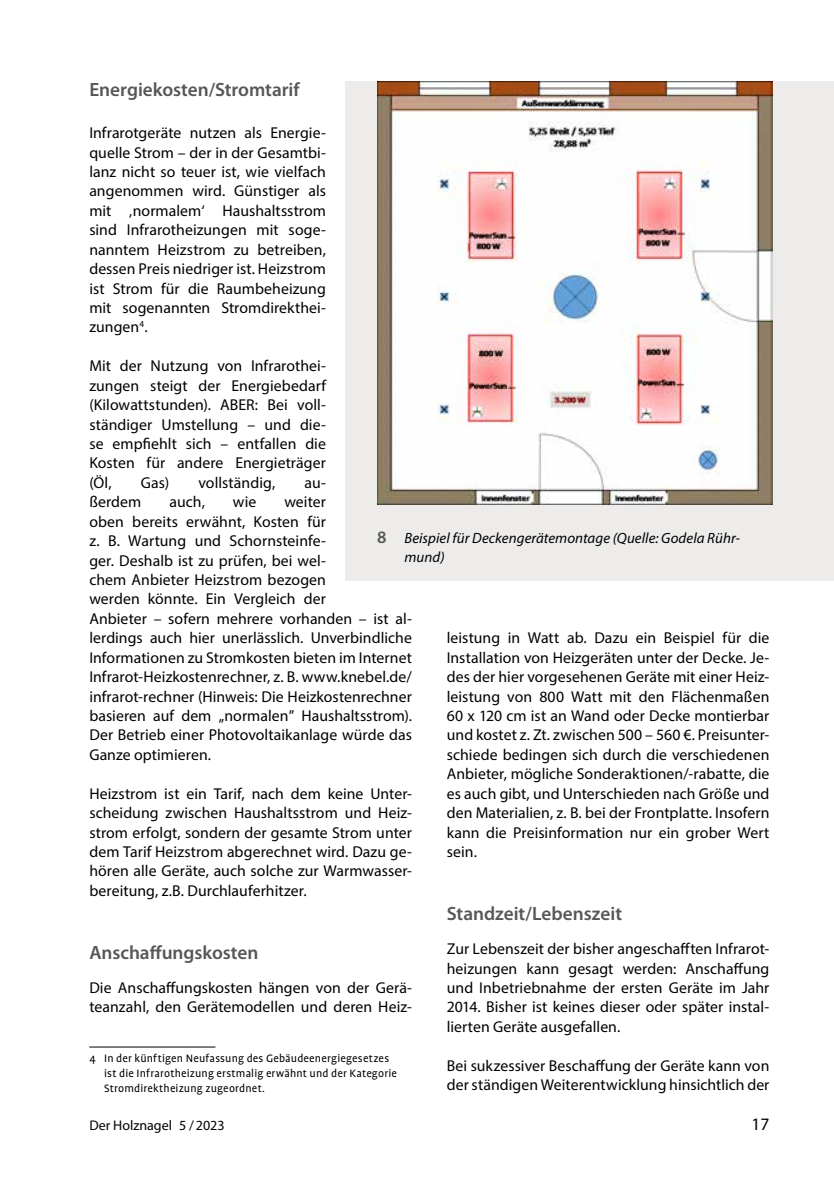
<style>
.page{position:relative;width:834px;height:1181px;background:#fff}
.page>*{position:absolute;margin:0;border:0;box-sizing:border-box;transform-origin:0 0}
.t1{font:600 19.25px "Myriad Pro";color:#575756}
.t2{font:17.5px "Myriad Pro";color:#000}
.t3{font:15.75px/19.4px "Myriad Pro";letter-spacing:.005em;color:#000;text-align:justify}
.t4{font:italic 14.88px/19.2px "Myriad Pro";letter-spacing:.005em;color:#000}
.t5{font:14px "Myriad Pro";color:#000}
.t6{font:12.25px/14.9px "Profile Pro";letter-spacing:.015em;color:#000}
.s1{font-weight:600;font-style:normal;font-size:17.5px;color:#575756}
</style>
<div class="page">
<div style="left:346px;top:82px;width:487px;height:499px;background:#edeceb"></div>
<hr style="left:89px;top:1046px;width:126px;height:1px;background:#000">
<img style="left:377px;top:82px;width:395px;height:423px">
<p class="t1" style="left:89px;top:78px;width:212px">Energiekosten/Stromtarif</p>
<p class="t3" style="left:89px;top:123px;width:238px">Infrarotgeräte nutzen als Energie&shy;quelle Strom – der in der Gesamtbi&shy;lanz nicht so teuer ist, wie vielfach angenommen wird. Günstiger als mit ‚normalem‘ Haushaltsstrom sind Infrarotheizungen mit soge&shy;nanntem Heizstrom zu betreiben, dessen Preis niedriger ist. Heizstrom ist Strom für die Raumbeheizung mit sogenannten Stromdirekthei&shy;zungen<sup>4</sup>.</p>
<p class="t3" style="left:89px;top:356px;width:238px">Mit der Nutzung von Infrarothei&shy;zungen steigt der Energiebedarf (Kilowattstunden). ABER: Bei voll&shy;ständiger Umstellung – und die&shy;se empfiehlt sich – entfallen die Kosten für andere Energieträger (Öl,</p>
<p class="t3" style="left:141px;top:472px;width:30px">Gas)</p>
<p class="t3" style="left:198px;top:472px;width:78px">vollständig,</p>
<p class="t3" style="left:304px;top:472px;width:23px">au-</p>
<p class="t3" style="left:89px;top:492px;width:54px">ßerdem</p>
<p class="t3" style="left:169px;top:492px;width:37px">auch,</p>
<p class="t3" style="left:233px;top:492px;width:25px">wie</p>
<p class="t3" style="left:89px;top:492px;width:324px;text-align:left;text-indent:195px">weiter<br>oben bereits erwähnt, Kosten für<br>z. B. Wartung und Schornsteinfe-<br>ger. Deshalb ist zu prüfen, bei wel-<br>chem Anbieter Heizstrom bezogen<br>werden könnte. Ein Vergleich der<br>Anbieter – sofern mehrere vorhanden – ist al&shy;lerdings auch hier unerlässlich. Unverbindliche Informationen zu Stromkosten bieten im Internet Infrarot-Heizkostenrechner, z. B. www.knebel.de/ infrarot-rechner (Hinweis: Die Heizkostenrechner basieren auf dem „normalen” Haushaltsstrom).<br>Der Betrieb einer Photovoltaikanlage würde das Ganze optimieren.</p>
<p class="t3" style="left:89px;top:783px;width:324px">Heizstrom ist ein Tarif, nach dem keine Unter&shy;scheidung zwischen Haushaltsstrom und Heiz&shy;strom erfolgt, sondern der gesamte Strom unter dem Tarif Heizstrom abgerechnet wird. Dazu ge&shy;hören alle Geräte, auch solche zur Warmwasser&shy;bereitung, z.B. Durchlauferhitzer.</p>
<p class="t4" style="left:404px;top:528px;width:337px;text-indent:-27px"><span class="s1">8</span> Beispiel für Deckengerätemontage (Quelle: Godela Rühr&shy;mund)</p>
<p class="t3" style="left:446px;top:628px;width:324px">leistung in Watt ab. Dazu ein Beispiel für die Installation von Heizgeräten unter der Decke. Je&shy;des der hier vorgesehenen Geräte mit einer Heiz&shy;leistung von 800 Watt mit den Flächenmaßen 60 x 120 cm ist an Wand oder Decke montierbar und kostet z. Zt. zwischen 500 – 560 €. Preisunter&shy;schiede bedingen sich durch die verschiedenen Anbieter, mögliche Sonderaktionen/-rabatte, die es auch gibt, und Unterschieden nach Größe und den Materialien, z. B. bei der Frontplatte. Insofern kann die Preisinformation nur ein grober Wert sein.</p>
<p class="t1" style="left:89px;top:940px;width:170px">Anschaffungskosten</p>
<p class="t3" style="left:89px;top:978px;width:324px">Die Anschaffungskosten hängen von der Gerä&shy;teanzahl, den Gerätemodellen und deren Heiz-</p>
<p class="t6" style="left:104px;top:1051px;width:294px;text-indent:-15px">4 In der künftigen Neufassung des Gebäudeenergiegesetzes ist die Infrarotheizung erstmalig erwähnt und der Kategorie<br>Stromdirektheizung zugeordnet.</p>
<p class="t1" style="left:446px;top:901px;width:177px">Standzeit/Lebenszeit</p>
<p class="t3" style="left:446px;top:939px;width:324px">Zur Lebenszeit der bisher angeschafften Infrarot&shy;heizungen kann gesagt werden: Anschaffung und Inbetriebnahme der ersten Geräte im Jahr 2014. Bisher ist keines dieser oder später instal&shy;lierten Geräte ausgefallen.</p>
<p class="t3" style="left:446px;top:1055px;width:324px">Bei sukzessiver Beschaffung der Geräte kann von der ständigen Weiterentwicklung hinsichtlich der</p>
<p class="t5" style="left:89px;top:1116px;width:137px">Der Holznagel 5 /2023</p>
<p class="t2" style="left:751px;top:1113px;width:19px">17</p>
</div>
